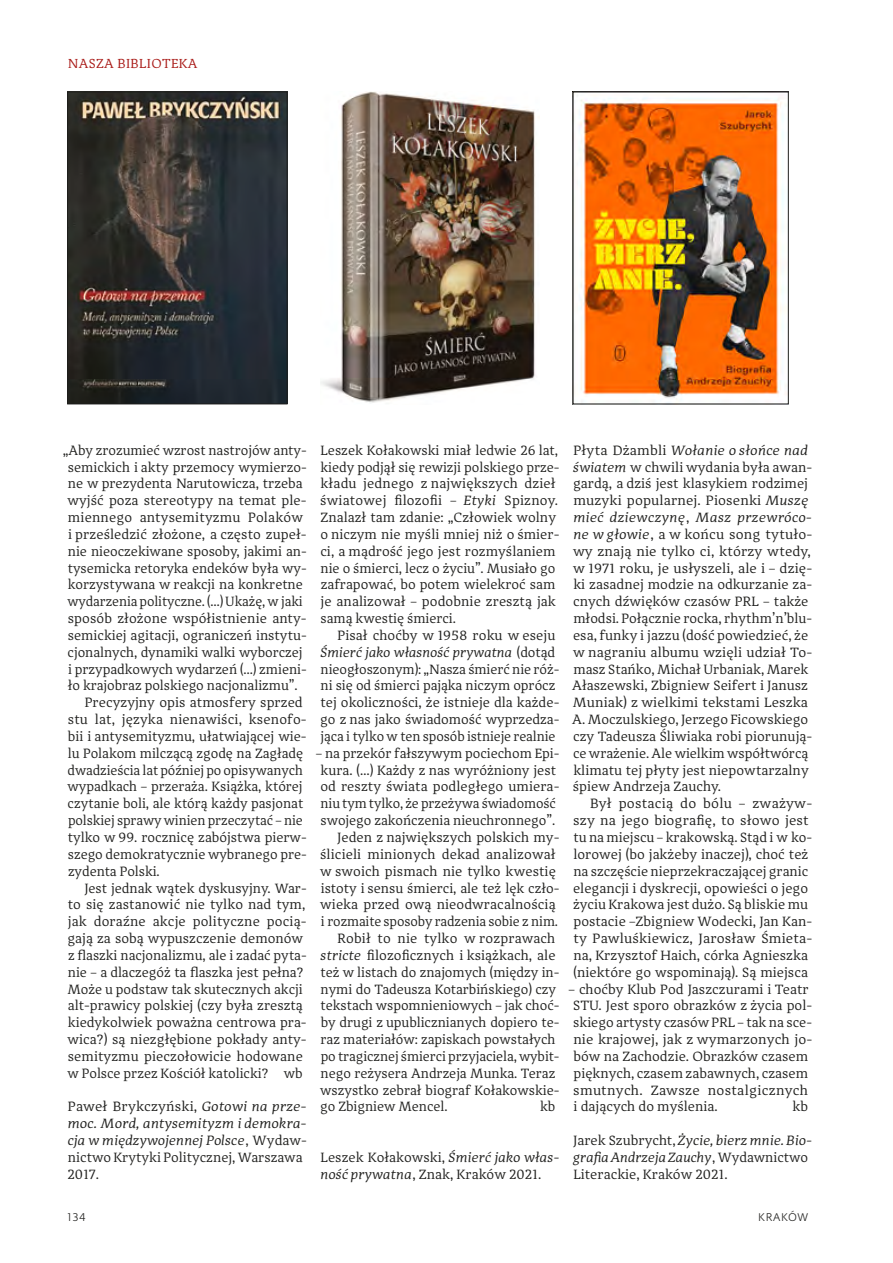
<style>
.page{position:relative;width:893px;height:1263px;background:#fff}
.page>*{position:absolute;margin:0;border:0;box-sizing:border-box;transform-origin:0 0}
.t1{font:13.8px/16.8px "Adagio Serif";color:#1d1d1b}
.t2{font:italic 13.8px/16.8px "Adagio Serif";color:#1d1d1b}
.t3{font:13.8px "Adagio Serif";color:#1d1d1b;scale:.96 1}
.t4{font:13.5px "Adagio Serif";letter-spacing:.025em;color:#a81815}
.t5{font:300 11.7px "Adagio Sans";letter-spacing:.05em;color:#1d1d1b}
.s1{font-style:normal}
.s2{font-style:italic}
</style>
<div class="page">
<img style="left:69px;top:94px;width:216px;height:308px">
<div style="left:67px;top:92px;width:220px;height:312px;border:1px solid #1d1d1b"></div>
<img style="left:320px;top:91px;width:216px;height:312px">
<img style="left:577px;top:95px;width:207px;height:303px">
<p class="t4" style="left:68px;top:55px;width:58px">nasza bibli</p>
<p class="t4" style="left:151px;top:55px;width:48px">oteka</p>
<p class="t1" style="left:63px;top:442px;width:245px">„Aby zrozumieć wzrost nastrojów anty-</p>
<p class="t1" style="left:68px;top:459px;width:240px">semickich i akty przemocy wymierzo-</p>
<p class="t1" style="left:68px;top:475px;width:236px">ne w prezydenta Narutowicza, trzeba</p>
<p class="t1" style="left:68px;top:492px;width:241px">wyjść poza stereotypy na temat ple-</p>
<p class="t1" style="left:68px;top:509px;width:237px">miennego antysemityzmu Polaków</p>
<p class="t1" style="left:68px;top:526px;width:240px">i prześledzić złożone, a często zupeł-</p>
<p class="t1" style="left:68px;top:543px;width:240px">nie nieoczekiwane sposoby, jakimi an-</p>
<p class="t1" style="left:68px;top:560px;width:240px">tysemicka retoryka endeków była wy-</p>
<p class="t1" style="left:68px;top:576px;width:236px">korzystywana w reakcji na konkretne</p>
<p class="t3" style="left:68px;top:593px;width:246px">wydarzenia polityczne. (…) Ukażę, w jaki</p>
<p class="t1" style="left:68px;top:610px;width:240px">sposób złożone współistnienie anty-</p>
<p class="t1" style="left:68px;top:627px;width:240px">semickiej agitacji, ograniczeń instytu-</p>
<p class="t1" style="left:68px;top:644px;width:237px">cjonalnych, dynamiki walki wyborczej</p>
<p class="t1" style="left:68px;top:661px;width:240px">i przypadkowych wydarzeń (…) zmieni-</p>
<p class="t1" style="left:68px;top:677px;width:231px">ło krajobraz polskiego nacjonalizmu”.</p>
<p class="t1" style="left:85px;top:694px;width:220px">Precyzyjny opis atmosfery sprzed</p>
<p class="t1" style="left:68px;top:711px;width:240px">stu lat, języka nienawiści, ksenofo-</p>
<p class="t1" style="left:68px;top:728px;width:240px">bii i antysemityzmu, ułatwiającej wie-</p>
<p class="t1" style="left:68px;top:745px;width:237px">lu Polakom milczącą zgodę na Zagładę</p>
<p class="t1" style="left:68px;top:762px;width:237px">dwadzieścia lat później po opisywanych</p>
<p class="t1" style="left:68px;top:778px;width:237px">wypadkach – przeraża. Książka, której</p>
<p class="t1" style="left:68px;top:795px;width:237px">czytanie boli, ale którą każdy pasjonat</p>
<p class="t1" style="left:68px;top:812px;width:236px">polskiej sprawy winien przeczytać – nie</p>
<p class="t1" style="left:68px;top:829px;width:240px">tylko w 99. rocznicę zabójstwa pierw-</p>
<p class="t1" style="left:68px;top:846px;width:240px">szego demokratycznie wybranego pre-</p>
<p class="t1" style="left:68px;top:863px;width:93px">zydenta Polski.</p>
<p class="t1" style="left:85px;top:880px;width:224px">Jest jednak wątek dyskusyjny. War-</p>
<p class="t1" style="left:68px;top:896px;width:239px">to się zastanowić nie tylko nad tym,</p>
<p class="t1" style="left:68px;top:913px;width:240px">jak doraźne akcje polityczne pocią-</p>
<p class="t1" style="left:68px;top:930px;width:237px">gają za sobą wypuszczenie demonów</p>
<p class="t1" style="left:68px;top:947px;width:240px">z flaszki nacjonalizmu, ale i zadać pyta-</p>
<p class="t1" style="left:68px;top:964px;width:237px">nie – a dlaczegóż ta flaszka jest pełna?</p>
<p class="t1" style="left:67px;top:981px;width:237px">Może u podstaw tak skutecznych akcji</p>
<p class="t1" style="left:68px;top:997px;width:237px">alt-prawicy polskiej (czy była zresztą</p>
<p class="t1" style="left:68px;top:1014px;width:240px">kiedykolwiek poważna centrowa pra-</p>
<p class="t1" style="left:68px;top:1031px;width:241px">wica?) są niezgłębione pokłady anty-</p>
<p class="t1" style="left:68px;top:1048px;width:237px">semityzmu pieczołowicie hodowane</p>
<p class="t1" style="left:68px;top:1065px;width:237px">w Polsce przez Kościół katolicki? wb</p>
<p class="t2" style="left:67px;top:1098px;width:242px"><span class="s1">Paweł Brykczyński,</span> Gotowi na prze&shy;moc. Mord, antysemityzm i demokra&shy;cja w międzywojennej Polsce<span class="s1">, Wydaw&shy;nictwo Krytyki Politycznej, Warszawa<br>2017.</span></p>
<p class="t1" style="left:320px;top:442px;width:241px">Leszek Kołakowski miał ledwie 26 lat, kiedy podjął się rewizji polskiego prze&shy;kładu jednego z największych dzieł światowej filozofii – <span class="s2">Etyki</span> Spiznoy.<br>Znalazł tam zdanie: „Człowiek wolny o niczym nie myśli mniej niż o śmier&shy;ci, a mądrość jego jest rozmyślaniem nie o śmierci, lecz o życiu”. Musiało go zafrapować, bo potem wielekroć sam je analizował – podobnie zresztą jak samą kwestię śmierci.</p>
<p class="t1" style="left:320px;top:627px;width:241px;text-indent:17px">Pisał choćby w 1958 roku w eseju <span class="s2">Śmierć jako własność prywatna</span> (dotąd nieogłoszonym): „Nasza śmierć nie róż&shy;ni się od śmierci pająka niczym oprócz tej okoliczności, że istnieje dla każde&shy;go z nas jako świadomość wyprzedza&shy;jąca i tylko w ten sposób istnieje realnie</p>
<p class="t1" style="left:316px;top:745px;width:245px">– na przekór fałszywym pociechom Epi-</p>
<p class="t1" style="left:321px;top:762px;width:237px">kura. (…) Każdy z nas wyróżniony jest</p>
<p class="t1" style="left:320px;top:778px;width:241px">od reszty świata podległego umiera-</p>
<p class="t3" style="left:321px;top:795px;width:247px">niu tym tylko, że przeżywa świadomość</p>
<p class="t1" style="left:321px;top:812px;width:236px">swojego zakończenia nieuchronnego”.</p>
<p class="t1" style="left:337px;top:829px;width:224px">Jeden z największych polskich my-</p>
<p class="t1" style="left:320px;top:846px;width:237px">ślicieli minionych dekad analizował</p>
<p class="t1" style="left:320px;top:863px;width:237px">w swoich pismach nie tylko kwestię</p>
<p class="t1" style="left:321px;top:880px;width:240px">istoty i sensu śmierci, ale też lęk czło-</p>
<p class="t1" style="left:320px;top:896px;width:237px">wieka przed ową nieodwracalnością</p>
<p class="t3" style="left:321px;top:913px;width:249px">i rozmaite sposoby radzenia sobie z nim.</p>
<p class="t1" style="left:337px;top:930px;width:219px">Robił to nie tylko w rozprawach</p>
<p class="t1" style="left:321px;top:947px;width:236px"><span class="s2">stricte</span> filozoficznych i książkach, ale</p>
<p class="t1" style="left:321px;top:964px;width:240px">też w listach do znajomych (między in-</p>
<p class="t1" style="left:321px;top:981px;width:237px">nymi do Tadeusza Kotarbińskiego) czy</p>
<p class="t1" style="left:321px;top:997px;width:240px">tekstach wspomnieniowych – jak choć-</p>
<p class="t1" style="left:321px;top:1014px;width:240px">by drugi z upublicznianych dopiero te-</p>
<p class="t1" style="left:321px;top:1031px;width:236px">raz materiałów: zapiskach powstałych</p>
<p class="t1" style="left:321px;top:1048px;width:240px">po tragicznej śmierci przyjaciela, wybit-</p>
<p class="t1" style="left:321px;top:1065px;width:236px">nego reżysera Andrzeja Munka. Teraz</p>
<p class="t1" style="left:320px;top:1082px;width:241px">wszystko zebrał biograf Kołakowskie-</p>
<p class="t1" style="left:320px;top:1098px;width:129px">go Zbigniew Mencel.</p>
<p class="t1" style="left:540px;top:1098px;width:17px">kb</p>
<p class="t1" style="left:321px;top:1149px;width:240px">Leszek Kołakowski, <span class="s2">Śmierć jako włas&shy;ność prywatna</span>, Znak, Kraków 2021.</p>
<p class="t1" style="left:572px;top:442px;width:242px">Płyta Dżambli <span class="s2">Wołanie o słońce nad światem</span> w chwili wydania była awan&shy;gardą, a dziś jest klasykiem rodzimej muzyki popularnej. Piosenki <span class="s2">Muszę mieć dziewczynę</span>, <span class="s2">Masz przewróco&shy;ne w głowie</span>, a w końcu song tytuło&shy;wy znają nie tylko ci, którzy wtedy, w 1971 roku, je usłyszeli, ale i – dzię&shy;ki zasadnej modzie na odkurzanie za&shy;cnych dźwięków czasów PRL – także młodsi. Połącznie rocka, rhythm’n’blu&shy;esa, funky i jazzu (dość powiedzieć, że w nagraniu albumu wzięli udział To&shy;masz Stańko, Michał Urbaniak, Marek Ałaszewski, Zbigniew Seifert i Janusz Muniak) z wielkimi tekstami Leszka A. Moczulskiego, Jerzego Ficowskiego czy Tadeusza Śliwiaka robi piorunują&shy;ce wrażenie. Ale wielkim współtwórcą klimatu tej płyty jest niepowtarzalny śpiew Andrzeja Zauchy.</p>
<p class="t1" style="left:573px;top:795px;width:241px;text-indent:17px">Był postacią do bólu – zważyw&shy;szy na jego biografię, to słowo jest tu na miejscu – krakowską. Stąd i w ko&shy;lorowej (bo jakżeby inaczej), choć też na szczęście nieprzekraczającej granic elegancji i dyskrecji, opowieści o jego życiu Krakowa jest dużo. Są bliskie mu postacie –Zbigniew Wodecki, Jan Kan&shy;ty Pawluśkiewicz, Jarosław Śmieta&shy;na, Krzysztof Haich, córka Agnieszka (niektóre go wspominają). Są miejsca</p>
<p class="t1" style="left:573px;top:981px;width:241px;text-indent:-5px">– choćby Klub Pod Jaszczurami i Teatr STU. Jest sporo obrazków z życia pol&shy;skiego artysty czasów PRL – tak na sce&shy;nie krajowej, jak z wymarzonych jo&shy;bów na Zachodzie. Obrazków czasem pięknych, czasem zabawnych, czasem smutnych. Zawsze nostalgicznych i dających do myślenia.</p>
<p class="t1" style="left:792px;top:1098px;width:17px">kb</p>
<p class="t1" style="left:573px;top:1132px;width:241px">Jarek Szubrycht, <span class="s2">Życie, bierz mnie. Bio&shy;grafia Andrzeja Zauchy</span>, Wydawnictwo<br>Literackie, Kraków 2021.</p>
<p class="t5" style="left:67px;top:1210px;width:20px">134</p>
<p class="t5" style="left:758px;top:1210px;width:52px">KRAKÓW</p>
</div>
